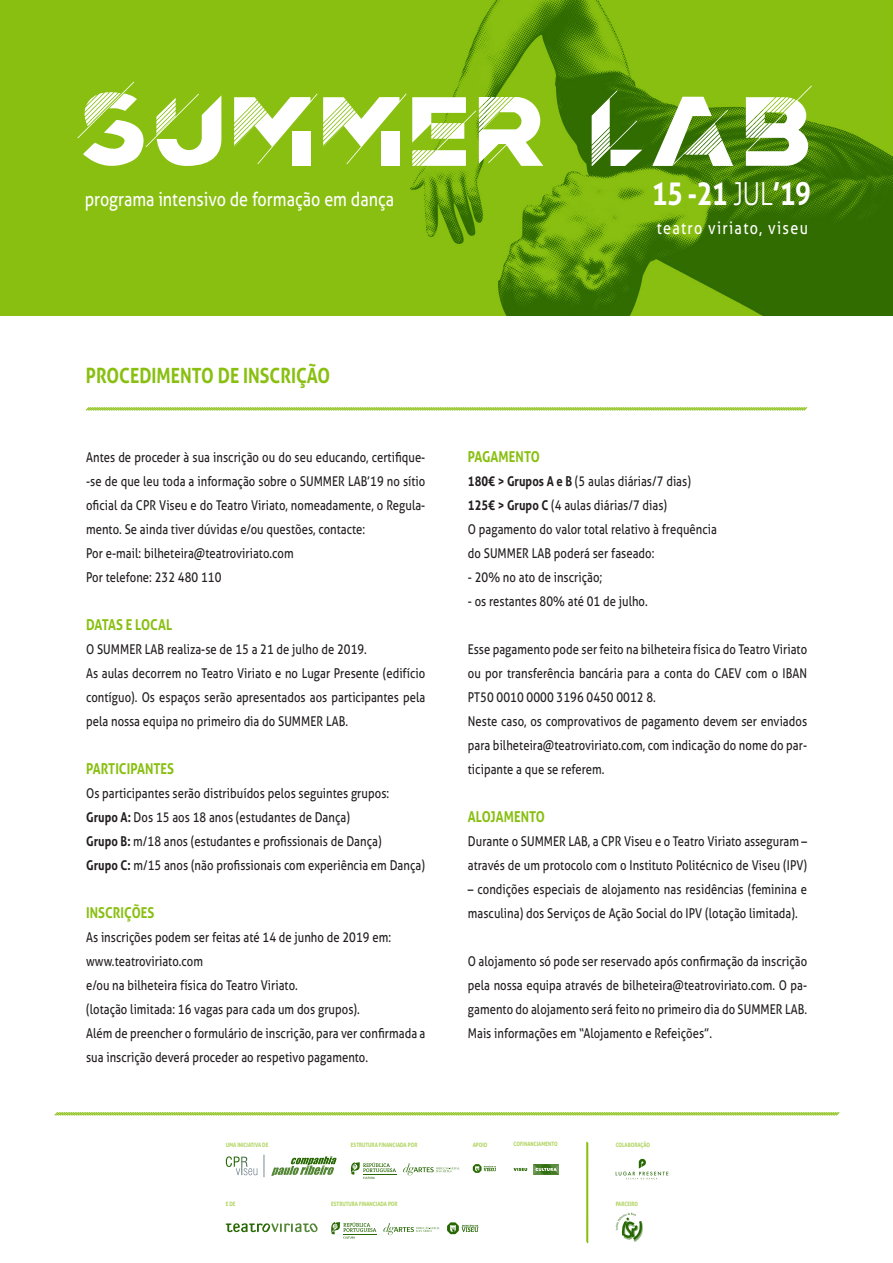
<style>
.page{position:relative;width:893px;height:1263px;background:#fff}
.page>*{position:absolute;margin:0;border:0;box-sizing:border-box;transform-origin:0 0}
.t1{font:700 31.8px "Aller";color:#fff;scale:.83 1}
.t2{font:700 21px "Aller";color:#88bf10;scale:.83 1}
.t3{font:19.35px "Aller";color:#fff;scale:.83 1}
.t4{font:17.25px "Aller";letter-spacing:.09em;color:#fff;scale:.83 1}
.t5{font:700 15px "Aller";letter-spacing:.005em;color:#88bf10;scale:.83 1}
.t6{font:13.5px/24px "Aller";letter-spacing:.005em;color:#231f20;text-align:justify;scale:.83 1}
.t7{font:700 6px "Aller";color:#acd258;scale:.83 1}
.s1{font-weight:300}
.s2{font-weight:700}
</style>
<div class="page">
<svg style="left:54px;top:1112px;width:786px;height:4px;background:#b5d76c"></svg>
<svg style="left:586px;top:1141px;width:3px;height:102px"></svg>
<svg style="left:226px;top:1223px;width:92px;height:9px"></svg>
<svg style="left:447px;top:1222px;width:31px;height:12px"></svg>
<svg style="left:331px;top:1222px;width:45px;height:16px"></svg>
<svg style="left:383px;top:1223px;width:57px;height:12px"></svg>
<svg style="left:616px;top:1158px;width:52px;height:21px"></svg>
<svg style="left:616px;top:1212px;width:27px;height:30px"></svg>
<svg style="left:351px;top:1162px;width:45px;height:17px"></svg>
<svg style="left:403px;top:1163px;width:57px;height:12px"></svg>
<svg style="left:271px;top:1156px;width:66px;height:20px"></svg>
<svg style="left:226px;top:1156px;width:31px;height:19px"></svg>
<svg style="left:264px;top:1155px;width:1px;height:22px"></svg>
<svg style="left:473px;top:1164px;width:23px;height:9px"></svg>
<svg style="left:533px;top:1164px;width:26px;height:11px"></svg>
<svg style="left:514px;top:1168px;width:13px;height:3px"></svg>
<div style="left:0;top:0;width:893px;height:316px;background:#88bf10"></div>
<img style="left:405px;top:0;width:488px;height:316px">
<svg style="left:85px;top:407px;width:723px;height:4px;background:#b5d76c"></svg>
<svg style="left:234px;top:94px;width:309px;height:72px"></svg>
<svg style="left:77px;top:82px;width:144px;height:84px"></svg>
<svg style="left:652px;top:97px;width:81px;height:69px;background:#95b76e"></svg>
<svg style="left:746px;top:85px;width:66px;height:81px"></svg>
<svg style="left:592px;top:90px;width:50px;height:76px;background:#739c52"></svg>
<p class="t3" style="left:85px;top:187px;width:374px">programa intensivo de formação em dança</p>
<p class="t1" style="left:652px;top:174px;width:193px">15 -21 <span class="s1">JUL</span>’19</p>
<p class="t4" style="left:657px;top:218px;width:184px">teatro viriato, viseu</p>
<p class="t2" style="left:86px;top:363px;width:296px">PROCEDIMENTO DE INSCRIÇÃO</p>
<p class="t6" style="left:86px;top:445px;width:410px">Antes de proceder à sua inscrição ou do seu educando, certifique--se de que leu toda a informação sobre o SUMMER LAB’19 no sítio oficial da CPR Viseu e do Teatro Viriato, nomeadamente, o Regula&shy;mento. Se ainda tiver dúvidas e/ou questões, contacte:</p>
<p class="t6" style="left:86px;top:541px;width:252px">Por e-mail: bilheteira@teatroviriato.com</p>
<p class="t6" style="left:86px;top:565px;width:165px">Por telefone: 232 480 110</p>
<p class="t5" style="left:86px;top:615px;width:105px">DATAS E LOCAL</p>
<p class="t6" style="left:86px;top:637px;width:340px">O SUMMER LAB realiza-se de 15 a 21 de julho de 2019.</p>
<p class="t6" style="left:86px;top:661px;width:410px">As aulas decorrem no Teatro Viriato e no Lugar Presente (edifício contíguo). Os espaços serão apresentados aos participantes pela pela nossa equipa no primeiro dia do SUMMER LAB.</p>
<p class="t5" style="left:86px;top:759px;width:108px">PARTICIPANTES</p>
<p class="t6" style="left:86px;top:781px;width:367px">Os participantes serão distribuídos pelos seguintes grupos:</p>
<p class="t6" style="left:86px;top:805px;width:319px"><span class="s2">Grupo A:</span> Dos 15 aos 18 anos (estudantes de Dança)</p>
<p class="t6" style="left:86px;top:829px;width:358px"><span class="s2">Grupo B:</span> m/18 anos (estudantes e profissionais de Dança)</p>
<p class="t6" style="left:86px;top:853px;width:410px"><span class="s2">Grupo C:</span> m/15 anos (não profissionais com experiência em Dança)</p>
<p class="t5" style="left:86px;top:903px;width:84px">INSCRIÇÕES</p>
<p class="t6" style="left:86px;top:925px;width:369px">As inscrições podem ser feitas até 14 de junho de 2019 em:</p>
<p class="t6" style="left:86px;top:949px;width:142px">www.teatroviriato.com</p>
<p class="t6" style="left:86px;top:973px;width:257px">e/ou na bilheteira física do Teatro Viriato.</p>
<p class="t6" style="left:86px;top:997px;width:331px">(lotação limitada: 16 vagas para cada um dos grupos).</p>
<p class="t6" style="left:86px;top:1021px;width:410px">Além de preencher o formulário de inscrição, para ver confirmada a sua inscrição deverá proceder ao respetivo pagamento.</p>
<p class="t5" style="left:468px;top:447px;width:88px">PAGAMENTO</p>
<p class="t6" style="left:468px;top:469px;width:270px"><span class="s2">180€ &gt; Grupos A e B</span> (5 aulas diárias/7 dias)</p>
<p class="t6" style="left:468px;top:493px;width:242px"><span class="s2">125€ &gt; Grupo C</span> (4 aulas diárias/7 dias)</p>
<p class="t6" style="left:468px;top:517px;width:302px">O pagamento do valor total relativo à frequência</p>
<p class="t6" style="left:468px;top:541px;width:226px">do SUMMER LAB poderá ser faseado:</p>
<p class="t6" style="left:468px;top:565px;width:164px">- 20% no ato de inscrição;</p>
<p class="t6" style="left:468px;top:589px;width:218px">- os restantes 80% até 01 de julho.</p>
<p class="t6" style="left:468px;top:637px;width:410px">Esse pagamento pode ser feito na bilheteira física do Teatro Viriato ou por transferência bancária para a conta do CAEV com o IBAN PT50 0010 0000 3196 0450 0012 8.</p>
<p class="t6" style="left:468px;top:709px;width:410px">Neste caso, os comprovativos de pagamento devem ser enviados para bilheteira@teatroviriato.com, com indicação do nome do par&shy;ticipante a que se referem.</p>
<p class="t5" style="left:468px;top:807px;width:94px">ALOJAMENTO</p>
<p class="t6" style="left:468px;top:829px;width:410px">Durante o SUMMER LAB, a CPR Viseu e o Teatro Viriato asseguram – através de um protocolo com o Instituto Politécnico de Viseu (IPV)</p>
<p class="t6" style="left:468px;top:877px;width:410px">– condições especiais de alojamento nas residências (feminina e masculina) dos Serviços de Ação Social do IPV (lotação limitada).</p>
<p class="t6" style="left:468px;top:949px;width:410px">O alojamento só pode ser reservado após confirmação da inscrição pela nossa equipa através de bilheteira@teatroviriato.com. O pa&shy;gamento do alojamento será feito no primeiro dia do SUMMER LAB.<br>Mais informações em “Alojamento e Refeições”.</p>
<p class="t7" style="left:226px;top:1141px;width:53px">UMA INICIATIVA DE</p>
<p class="t7" style="left:351px;top:1141px;width:81px">ESTRUTURA FINANCIADA POR</p>
<p class="t7" style="left:473px;top:1141px;width:19px">APOIO</p>
<p class="t7" style="left:514px;top:1140px;width:55px">COFINANCIAMENTO</p>
<p class="t7" style="left:226px;top:1200px;width:13px">E DE</p>
<p class="t7" style="left:331px;top:1200px;width:81px">ESTRUTURA FINANCIADA POR</p>
<p class="t7" style="left:616px;top:1141px;width:43px">COLABORAÇÃO</p>
<p class="t7" style="left:616px;top:1200px;width:29px">PARCEIRO</p>
</div>
